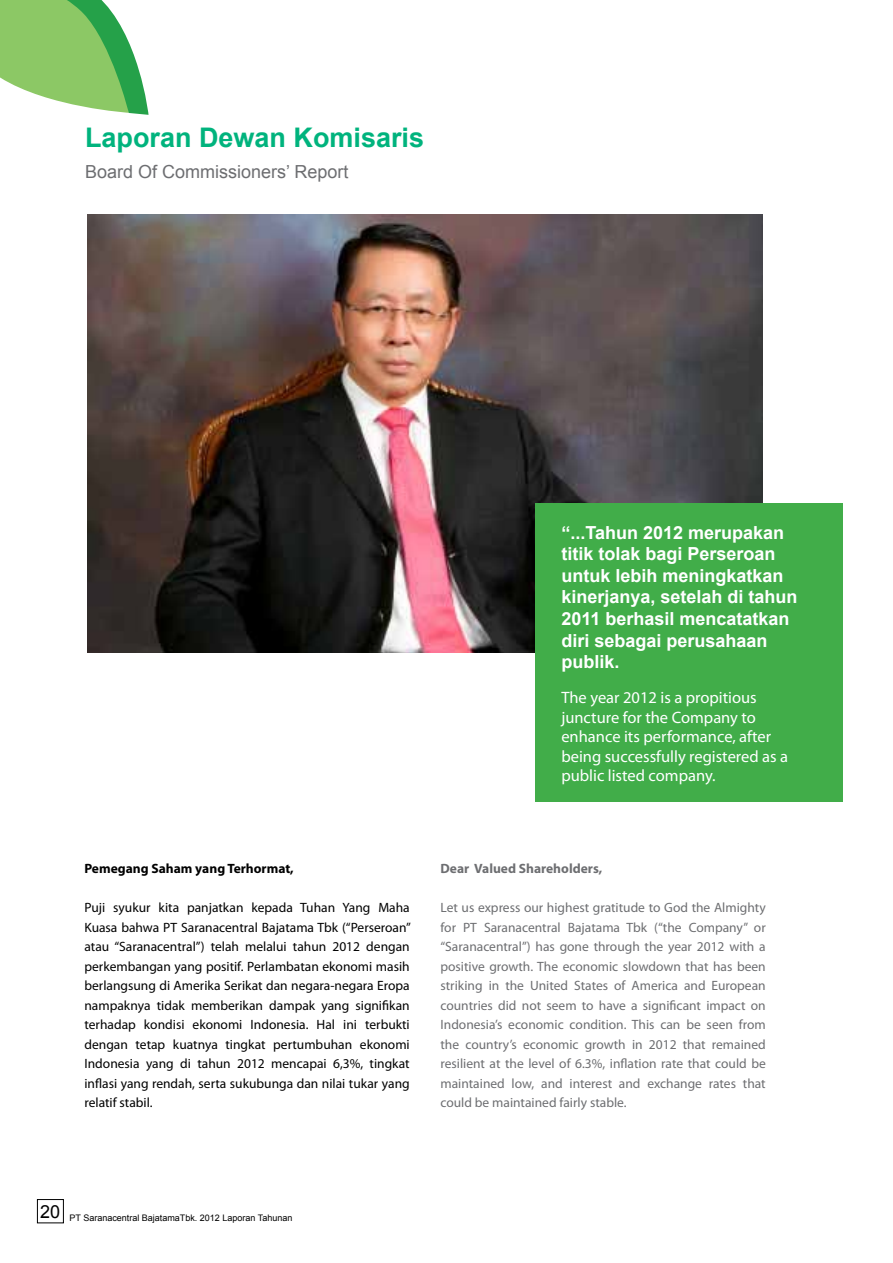
<style>
.page{position:relative;width:893px;height:1263px;background:#fff}
.page>*{position:absolute;margin:0;border:0;box-sizing:border-box;transform-origin:0 0}
.t1{font:700 27px "Arial";color:#00b37d}
.t2{font:700 18px/21.6px "Arial";color:#fff}
.t3{font:18px "Arial";color:#6d6e71}
.t4{font:16.5px/19.5px "Myriad Pro";color:#fff}
.t5{font:13.5px/19.5px "Myriad Pro";color:#6d6e71;text-align:justify}
.t6{font:13.5px/19.5px "Myriad Pro";color:#000;text-align:justify}
.t7{font:700 13.5px "Myriad Pro";color:#000}
.t8{font:700 13.5px "Myriad Pro";color:#6d6e71}
.t9{font:9px "Arial";color:#000}
</style>
<div class="page">
<div style="left:37px;top:1199px;width:27px;height:24px;border:1px solid #000"></div>
<svg style="left:0;top:0;width:149px;height:115px"></svg>
<img style="left:88px;top:215px;width:674px;height:438px">
<div style="left:535px;top:504px;width:308px;height:298px;background:#41ad49"></div>
<h1 class="t1" style="left:85px;top:120px;width:341px">Laporan Dewan Komisaris</h1>
<h2 class="t3" style="left:85px;top:160px;width:265px">Board Of Commissioners’ Report</h2>
<h2 class="t2" style="left:561px;top:522px;width:238px">“...Tahun 2012 merupakan titik tolak bagi Perseroan untuk lebih meningkatkan kinerjanya, setelah di tahun<br>2011 berhasil mencatatkan diri sebagai perusahaan publik.</h2>
<p class="t4" style="left:561px;top:688px;width:228px">The year 2012 is a propitious juncture for the Company to enhance its performance, after being successfully registered as a public listed company.</p>
<p class="t7" style="left:84px;top:860px;width:211px">Pemegang Saham yang Terhormat,</p>
<p class="t6" style="left:84px;top:898px;width:328px">Puji syukur kita panjatkan kepada Tuhan Yang Maha Kuasa bahwa PT Saranacentral Bajatama Tbk (“Perseroan” atau “Saranacentral”) telah melalui tahun 2012 dengan perkembangan yang positif. Perlambatan ekonomi masih berlangsung di Amerika Serikat dan negara-negara Eropa nampaknya tidak memberikan dampak yang signifikan terhadap kondisi ekonomi Indonesia. Hal ini terbukti dengan tetap kuatnya tingkat pertumbuhan ekonomi Indonesia yang di tahun 2012 mencapai 6,3%, tingkat inflasi yang rendah, serta sukubunga dan nilai tukar yang relatif stabil.</p>
<p class="t8" style="left:440px;top:860px;width:163px">Dear Valued Shareholders,</p>
<p class="t5" style="left:440px;top:898px;width:327px">Let us express our highest gratitude to God the Almighty for PT Saranacentral Bajatama Tbk (“the Company” or “Saranacentral”) has gone through the year 2012 with a positive growth. The economic slowdown that has been striking in the United States of America and European countries did not seem to have a significant impact on Indonesia’s economic condition. This can be seen from the country’s economic growth in 2012 that remained resilient at the level of 6.3%, inflation rate that could be maintained low, and interest and exchange rates that could be maintained fairly stable.</p>
<p class="t9" style="left:40px;top:1212px;width:254px"><sup>20</sup> PT Saranacentral BajatamaTbk. 2012 Laporan Tahunan</p>
</div>
